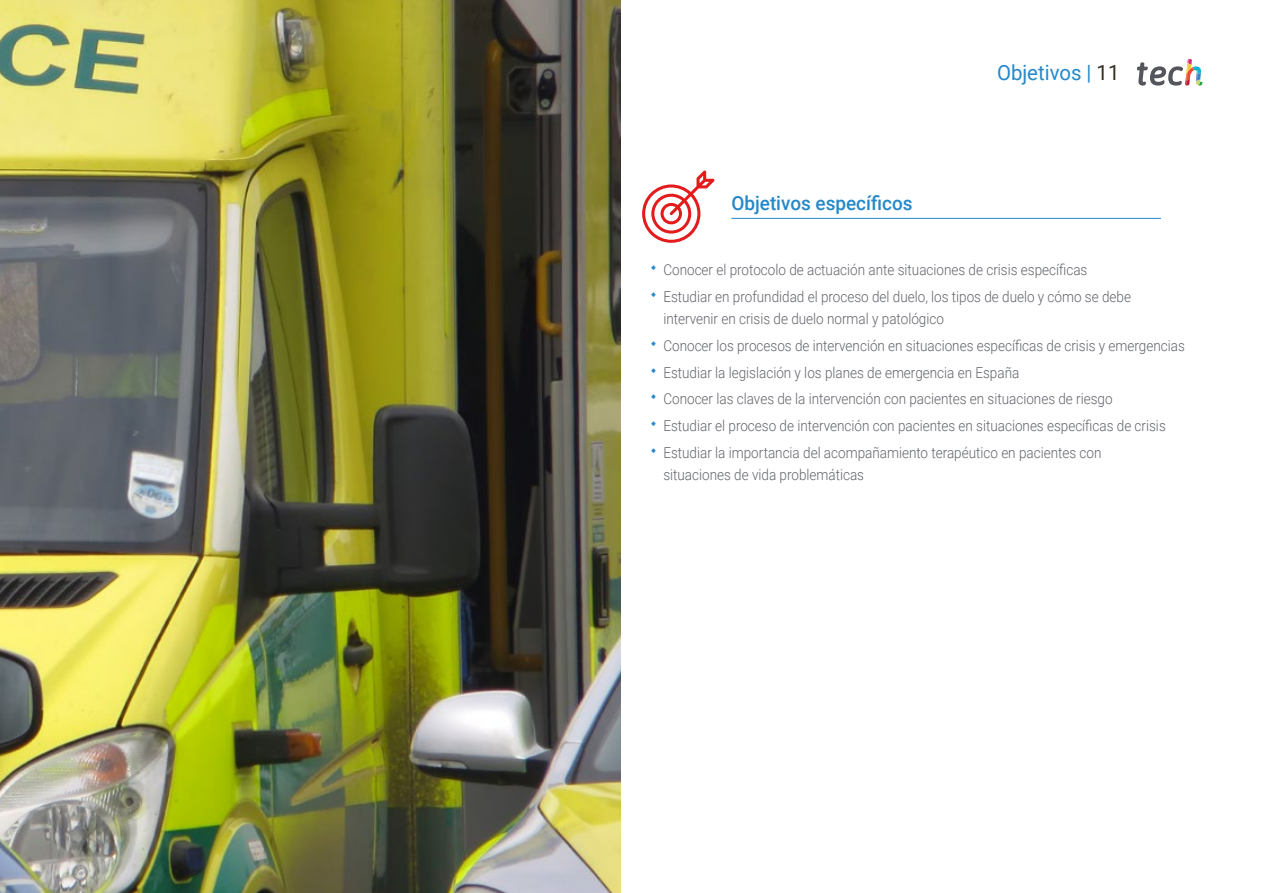
<style>
.page{position:relative;width:1263px;height:893px;background:#fff}
.page>*{position:absolute;margin:0;border:0;box-sizing:border-box;transform-origin:0 0}
.t1{font:21px "Roboto";color:#2488c9}
.t2{font:500 19.5px "Roboto";color:#2488c9}
.t3{font:300 15px/26.7px "Roboto";color:#61646a;scale:.9 1}
.s1{color:#312e20}
</style>
<div class="page">
<hr style="left:731px;top:218px;width:430px;height:1px;background:#2488c9">
<svg style="left:642px;top:170px;width:72px;height:73px"></svg>
<img style="left:0;top:0;width:621px;height:893px">
<svg style="left:1137px;top:59px;width:65px;height:27px"></svg>
<h2 class="t2" style="left:731px;top:189px;width:183px">Objetivos específicos</h2>
<h1 class="t1" style="left:997px;top:57px;width:124px">Objetivos | <span class="s1">11</span></h1>
<p class="t3" style="left:663px;top:256px;width:521px">Conocer el protocolo de actuación ante situaciones de crisis específicas<br>Estudiar en profundidad el proceso del duelo, los tipos de duelo y cómo se debe</p>
<p class="t3" style="left:663px;top:305px;width:581px">intervenir en crisis de duelo normal y patológico<br>Conocer los procesos de intervención en situaciones específicas de crisis y emergencias Estudiar la legislación y los planes de emergencia en España<br>Conocer las claves de la intervención con pacientes en situaciones de riesgo<br>Estudiar el proceso de intervención con pacientes en situaciones específicas de crisis Estudiar la importancia del acompañamiento terapéutico en pacientes con</p>
<p class="t3" style="left:663px;top:461px;width:224px">situaciones de vida problemáticas</p>
</div>
